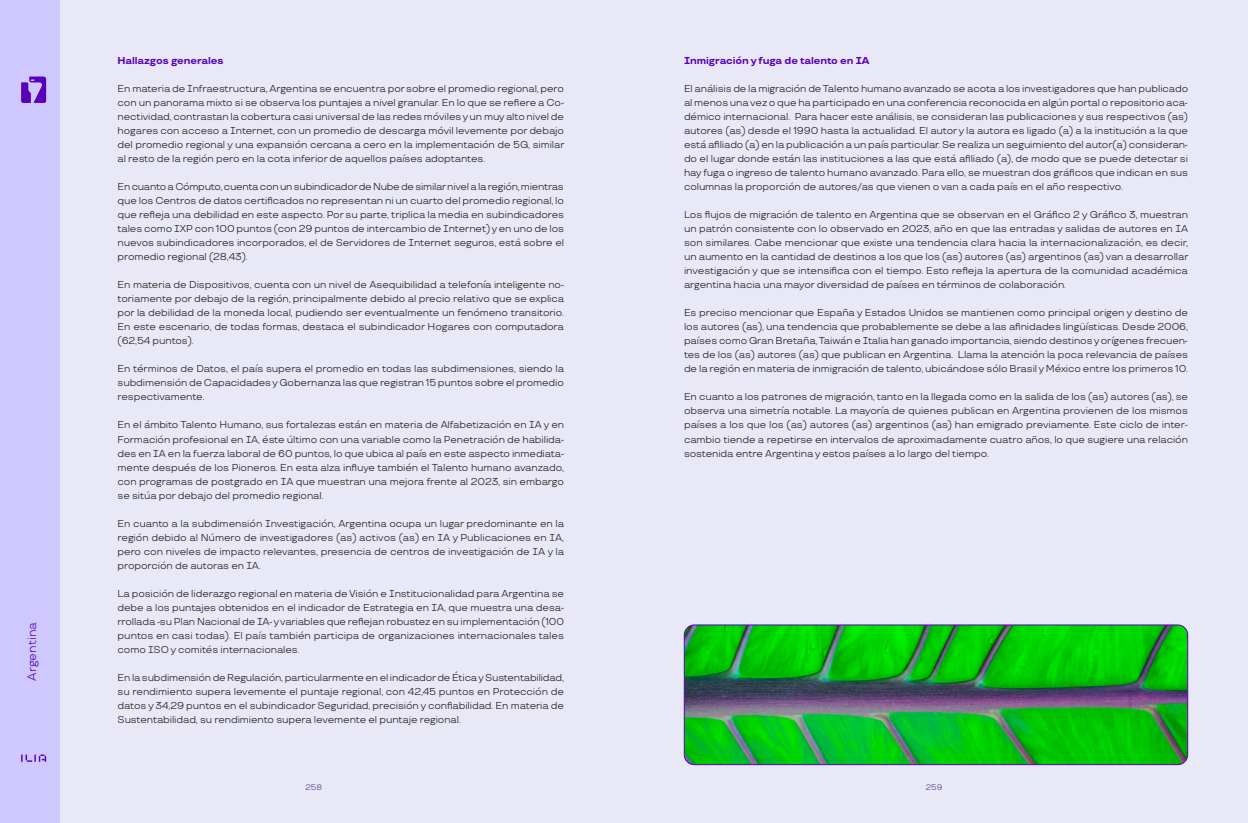
<style>
.page{position:relative;width:1248px;height:823px;background:#fff}
.page>*{position:absolute;margin:0;border:0;box-sizing:border-box;transform-origin:0 0}
.t1{font:12px "TT Travels";color:#5800ba}
.t2{font:10px/14px "TT Travels";letter-spacing:-.01em;color:#181818;text-align:justify}
.t3{font:700 10px "TT Travels";letter-spacing:-.01em;color:#5800b9}
.t4{font:8px "TT Travels";color:#45368c}
</style>
<div class="page">
<div style="left:60px;top:0;width:1187px;height:822px;background:#e9e8f6"></div>
<img style="left:684px;top:624px;width:503px;height:140px">
<div style="left:684px;top:624px;width:503px;height:140px;border:1px solid #5800b9;border-radius:10px"></div>
<div style="left:0;top:0;width:60px;height:822px;background:#cfc8ff"></div>
<svg style="left:21px;top:754px;width:25px;height:7px"></svg>
<svg style="left:21px;top:76px;width:25px;height:27px"></svg>
<p class="t1" style="left:25px;top:680px;width:60px;rotate:-90deg">Argentina</p>
<p class="t3" style="left:118px;top:54px;width:107px">Hallazgos generales</p>
<p class="t2" style="left:118px;top:82px;width:448px">En materia de Infraestructura, Argentina se encuentra por sobre el promedio regional, pero con un panorama mixto si se observa los puntajes a nivel granular. En lo que se refiere a Co&shy;nectividad, contrastan la cobertura casi universal de las redes móviles y un muy alto nivel de hogares con acceso a Internet, con un promedio de descarga móvil levemente por debajo del promedio regional y una expansión cercana a cero en la implementación de 5G, similar al resto de la región pero en la cota inferior de aquellos países adoptantes.</p>
<p class="t2" style="left:118px;top:180px;width:448px">En cuanto a Cómputo, cuenta con un subindicador de Nube de similar nivel a la región, mientras que los Centros de datos certificados no representan ni un cuarto del promedio regional, lo que refleja una debilidad en este aspecto. Por su parte, triplica la media en subindicadores tales como IXP con 100 puntos (con 29 puntos de intercambio de Internet) y en uno de los nuevos subindicadores incorporados, el de Servidores de Internet seguros, está sobre el promedio regional (28,43).</p>
<p class="t2" style="left:118px;top:278px;width:448px">En materia de Dispositivos, cuenta con un nivel de Asequibilidad a telefonía inteligente no&shy;toriamente por debajo de la región, principalmente debido al precio relativo que se explica por la debilidad de la moneda local, pudiendo ser eventualmente un fenómeno transitorio.<br>En este escenario, de todas formas, destaca el subindicador Hogares con computadora (62,54 puntos).</p>
<p class="t2" style="left:118px;top:362px;width:448px">En términos de Datos, el país supera el promedio en todas las subdimensiones, siendo la subdimensión de Capacidades y Gobernanza las que registran 15 puntos sobre el promedio respectivamente.</p>
<p class="t2" style="left:118px;top:418px;width:448px">En el ámbito Talento Humano, sus fortalezas están en materia de Alfabetización en IA y en Formación profesional en IA, éste último con una variable como la Penetración de habilida&shy;des en IA en la fuerza laboral de 60 puntos, lo que ubica al país en este aspecto inmediata&shy;mente después de los Pioneros. En esta alza influye también el Talento humano avanzado, con programas de postgrado en IA que muestran una mejora frente al 2023, sin embargo se sitúa por debajo del promedio regional.</p>
<p class="t2" style="left:118px;top:516px;width:448px">En cuanto a la subdimensión Investigación, Argentina ocupa un lugar predominante en la región debido al Número de investigadores (as) activos (as) en IA y Publicaciones en IA, pero con niveles de impacto relevantes, presencia de centros de investigación de IA y la proporción de autoras en IA.</p>
<p class="t2" style="left:118px;top:586px;width:448px">La posición de liderazgo regional en materia de Visión e Institucionalidad para Argentina se debe a los puntajes obtenidos en el indicador de Estrategia en IA, que muestra una desa&shy;rrollada -su Plan Nacional de IA- y variables que reflejan robustez en su implementación (100 puntos en casi todas). El país también participa de organizaciones internacionales tales como ISO y comités internacionales.</p>
<p class="t2" style="left:118px;top:670px;width:448px">En la subdimensión de Regulación, particularmente en el indicador de Ética y Sustentabilidad, su rendimiento supera levemente el puntaje regional, con 42,45 puntos en Protección de datos y 34,29 puntos en el subindicador Seguridad, precisión y confiabilidad. En materia de Sustentabilidad, su rendimiento supera levemente el puntaje regional.</p>
<p class="t3" style="left:684px;top:54px;width:187px">Inmigración y fuga de talento en IA</p>
<p class="t2" style="left:684px;top:82px;width:505px">El análisis de la migración de Talento humano avanzado se acota a los investigadores que han publicado al menos una vez o que ha participado en una conferencia reconocida en algún portal o repositorio aca&shy;démico internacional. Para hacer este análisis, se consideran las publicaciones y sus respectivos (as) autores (as) desde el 1990 hasta la actualidad. El autor y la autora es ligado (a) a la institución a la que está afiliado (a) en la publicación a un país particular. Se realiza un seguimiento del autor(a) consideran&shy;do el lugar donde están las instituciones a las que está afiliado (a), de modo que se puede detectar si hay fuga o ingreso de talento humano avanzado. Para ello, se muestran dos gráficos que indican en sus columnas la proporción de autores/as que vienen o van a cada país en el año respectivo.</p>
<p class="t2" style="left:684px;top:208px;width:506px">Los flujos de migración de talento en Argentina que se observan en el Gráfico 2 y Gráfico 3, muestran un patrón consistente con lo observado en 2023, año en que las entradas y salidas de autores en IA son similares. Cabe mencionar que existe una tendencia clara hacia la internacionalización, es decir, un aumento en la cantidad de destinos a los que los (as) autores (as) argentinos (as) van a desarrollar investigación y que se intensifica con el tiempo. Esto refleja la apertura de la comunidad académica argentina hacia una mayor diversidad de países en términos de colaboración.</p>
<p class="t2" style="left:684px;top:306px;width:505px">Es preciso mencionar que España y Estados Unidos se mantienen como principal origen y destino de los autores (as), una tendencia que probablemente se debe a las afinidades lingüísticas. Desde 2006, países como Gran Bretaña, Taiwán e Italia han ganado importancia, siendo destinos y orígenes frecuen&shy;tes de los (as) autores (as) que publican en Argentina. Llama la atención la poca relevancia de países de la región en materia de inmigración de talento, ubicándose sólo Brasil y México entre los primeros 10.</p>
<p class="t2" style="left:684px;top:390px;width:505px">En cuanto a los patrones de migración, tanto en la llegada como en la salida de los (as) autores (as), se observa una simetría notable. La mayoría de quienes publican en Argentina provienen de los mismos países a los que los (as) autores (as) argentinos (as) han emigrado previamente. Este ciclo de inter&shy;cambio tiende a repetirse en intervalos de aproximadamente cuatro años, lo que sugiere una relación sostenida entre Argentina y estos países a lo largo del tiempo.</p>
<p class="t4" style="left:305px;top:781px;width:18px">258</p>
<p class="t4" style="left:925px;top:781px;width:18px">259</p>
</div>
